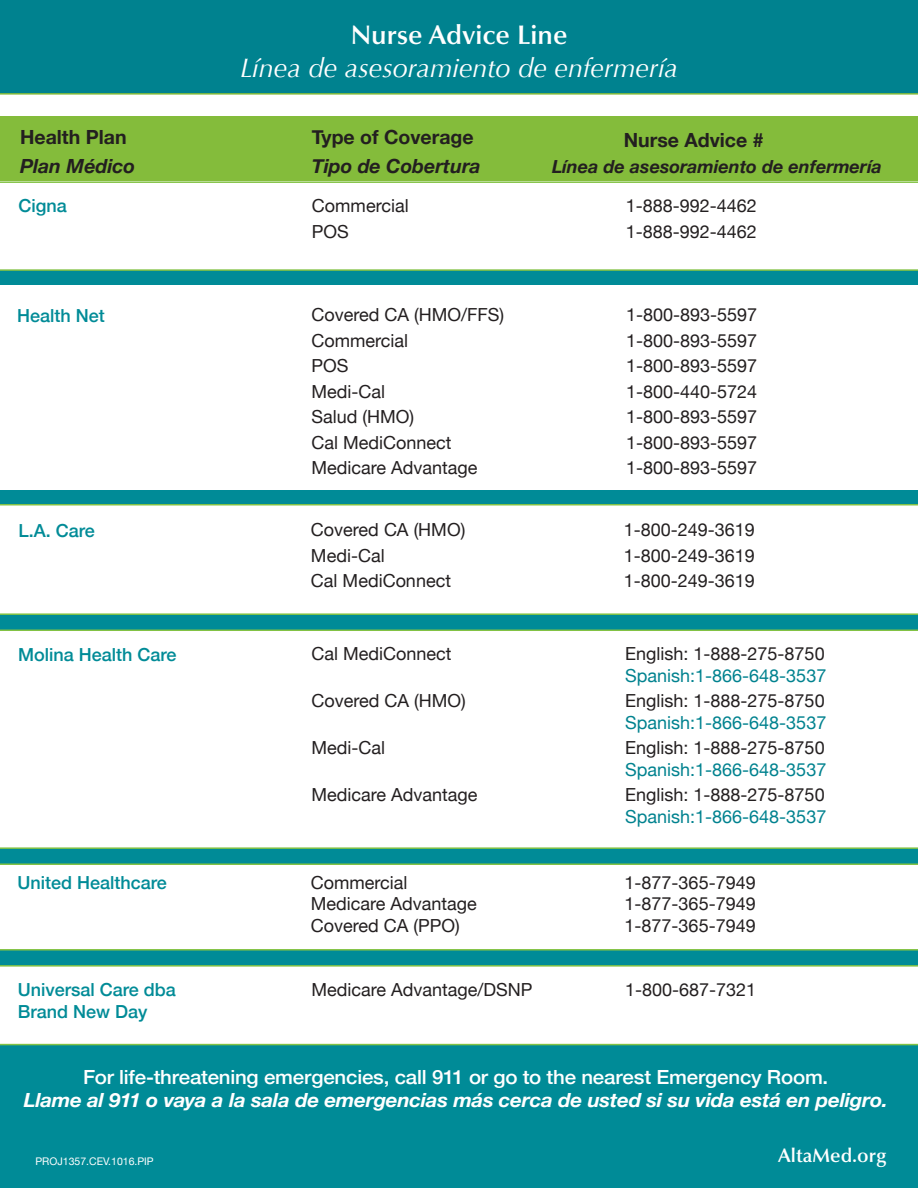
<style>
.page{position:relative;width:918px;height:1188px;background:#fff}
.page>*{position:absolute;margin:0;border:0;box-sizing:border-box;transform-origin:0 0}
.t1{font:italic 27px "Optima";color:#fff}
.t2{font:600 27px "Optima LT Std";color:#fff}
.t3{font:italic 700 19.5px "Helvetica Neue";letter-spacing:-.01em;color:#fff;scale:1.05 1}
.t4{font:500 19.5px "Helvetica Neue";letter-spacing:-.01em;color:#fff;scale:1.05 1}
.t5{font:700 19.5px "Helvetica Neue";color:#231f20}
.t6{font:italic 700 19.5px "Helvetica Neue";color:#231f20}
.t7{font:600 19.5px "Optima LT Std";color:#fff}
.t8{font:18px/21.6px "Helvetica Neue";color:#231f20}
.t9{font:18px "Helvetica Neue";color:#00828f}
.t10{font:500 18px "Helvetica Neue";color:#008b97}
.t11{font:italic 700 18px "Helvetica Neue";color:#231f20}
.t12{font:10.5px "Helvetica Neue";color:#fff}
</style>
<div class="page">
<div style="left:0;top:0;width:918px;height:93px;background:#00828f"></div>
<div style="left:0;top:185px;width:918px;height:1003px;background:#008b97"></div>
<div style="left:0;top:630px;width:918px;height:219px;background:#fff"></div>
<div style="left:0;top:504px;width:918px;height:111px;background:#fff"></div>
<div style="left:0;top:863px;width:918px;height:88px;background:#fff"></div>
<div style="left:0;top:965px;width:918px;height:80px;background:#fff"></div>
<div style="left:0;top:285px;width:918px;height:204px;background:#fff"></div>
<hr style="left:0;top:93px;width:918px;height:2px;background:#84bc3b">
<div style="left:0;top:181px;width:918px;height:90px;background:#fff"></div>
<div style="left:0;top:116px;width:918px;height:65px;background:#84bc3b"></div>
<p class="t5" style="left:20px;top:122px;width:108px">Health Plan</p>
<p class="t6" style="left:20px;top:150px;width:116px">Plan Médico</p>
<p class="t2" style="left:351px;top:19px;width:218px">Nurse Advice Line</p>
<p class="t1" style="left:240px;top:52px;width:439px">Línea de asesoramiento de enfermería</p>
<p class="t5" style="left:312px;top:122px;width:163px">Type of Coverage</p>
<p class="t6" style="left:312px;top:150px;width:171px">Tipo de Cobertura</p>
<p class="t5" style="left:624px;top:124px;width:141px">Nurse Advice #</p>
<p class="t11" style="left:552px;top:152px;width:331px">Línea de asesoramiento de enfermería</p>
<p class="t10" style="left:19px;top:192px;width:50px">Cigna</p>
<p class="t8" style="left:312px;top:196px;width:98px">Commercial</p>
<p class="t8" style="left:312px;top:221px;width:39px">POS</p>
<p class="t10" style="left:17px;top:301px;width:89px">Health Net</p>
<p class="t8" style="left:311px;top:305px;width:194px">Covered CA (HMO/FFS)</p>
<p class="t8" style="left:311px;top:331px;width:98px">Commercial</p>
<p class="t8" style="left:311px;top:356px;width:39px">POS</p>
<p class="t8" style="left:311px;top:382px;width:75px">Medi-Cal</p>
<p class="t8" style="left:311px;top:407px;width:104px">Salud (HMO)</p>
<p class="t8" style="left:311px;top:433px;width:142px">Cal MediConnect</p>
<p class="t8" style="left:311px;top:458px;width:168px">Medicare Advantage</p>
<p class="t10" style="left:19px;top:516px;width:78px">L.A. Care</p>
<p class="t8" style="left:311px;top:520px;width:156px">Covered CA (HMO)</p>
<p class="t8" style="left:311px;top:545px;width:75px">Medi-Cal</p>
<p class="t8" style="left:311px;top:571px;width:142px">Cal MediConnect</p>
<p class="t10" style="left:18px;top:640px;width:160px">Molina Health Care</p>
<p class="t8" style="left:312px;top:644px;width:142px">Cal MediConnect</p>
<p class="t8" style="left:312px;top:691px;width:156px">Covered CA (HMO)</p>
<p class="t8" style="left:312px;top:738px;width:75px">Medi-Cal</p>
<p class="t8" style="left:312px;top:785px;width:168px">Medicare Advantage</p>
<p class="t10" style="left:17px;top:868px;width:151px">United Healthcare</p>
<p class="t8" style="left:311px;top:873px;width:98px">Commercial</p>
<p class="t8" style="left:311px;top:894px;width:168px">Medicare Advantage<br>Covered CA (PPO)</p>
<p class="t8" style="left:626px;top:196px;width:133px">1-888-992-4462</p>
<p class="t8" style="left:626px;top:221px;width:133px">1-888-992-4462</p>
<p class="t8" style="left:626px;top:305px;width:133px">1-800-893-5597</p>
<p class="t8" style="left:626px;top:331px;width:133px">1-800-893-5597</p>
<p class="t8" style="left:626px;top:356px;width:133px">1-800-893-5597</p>
<p class="t8" style="left:626px;top:382px;width:133px">1-800-440-5724</p>
<p class="t8" style="left:626px;top:407px;width:133px">1-800-893-5597</p>
<p class="t8" style="left:626px;top:433px;width:133px">1-800-893-5597</p>
<p class="t8" style="left:626px;top:458px;width:133px">1-800-893-5597</p>
<p class="t8" style="left:624px;top:520px;width:133px">1-800-249-3619</p>
<p class="t8" style="left:624px;top:545px;width:133px">1-800-249-3619</p>
<p class="t8" style="left:624px;top:571px;width:133px">1-800-249-3619</p>
<p class="t8" style="left:625px;top:644px;width:201px">English: 1-888-275-8750</p>
<p class="t9" style="left:625px;top:662px;width:203px">Spanish:1-866-648-3537</p>
<p class="t8" style="left:625px;top:691px;width:201px">English: 1-888-275-8750</p>
<p class="t9" style="left:625px;top:709px;width:203px">Spanish:1-866-648-3537</p>
<p class="t8" style="left:625px;top:738px;width:201px">English: 1-888-275-8750</p>
<p class="t9" style="left:625px;top:757px;width:203px">Spanish:1-866-648-3537</p>
<p class="t8" style="left:625px;top:785px;width:201px">English: 1-888-275-8750</p>
<p class="t9" style="left:625px;top:804px;width:203px">Spanish:1-866-648-3537</p>
<p class="t8" style="left:625px;top:873px;width:133px">1-877-365-7949</p>
<p class="t8" style="left:625px;top:894px;width:133px">1-877-365-7949</p>
<p class="t8" style="left:625px;top:916px;width:133px">1-877-365-7949</p>
<p class="t10" style="left:18px;top:975px;width:160px">Universal Care dba</p>
<p class="t10" style="left:18px;top:997px;width:131px">Brand New Day</p>
<p class="t8" style="left:311px;top:980px;width:223px">Medicare Advantage/DSNP</p>
<p class="t8" style="left:625px;top:980px;width:133px">1-800-687-7321</p>
<p class="t4" style="left:83px;top:1061px;width:711px">For life-threatening emergencies, call 911 or go to the nearest Emergency Room.</p>
<p class="t3" style="left:24px;top:1085px;width:824px">Llame al 911 o vaya a la sala de emergencias más cerca de usted si su vida está en peligro.</p>
<p class="t12" style="left:36px;top:1154px;width:120px">PROJ1357.CEV.1016.PIP</p>
<p class="t7" style="left:778px;top:1144px;width:110px">AltaMed.org</p>
</div>
